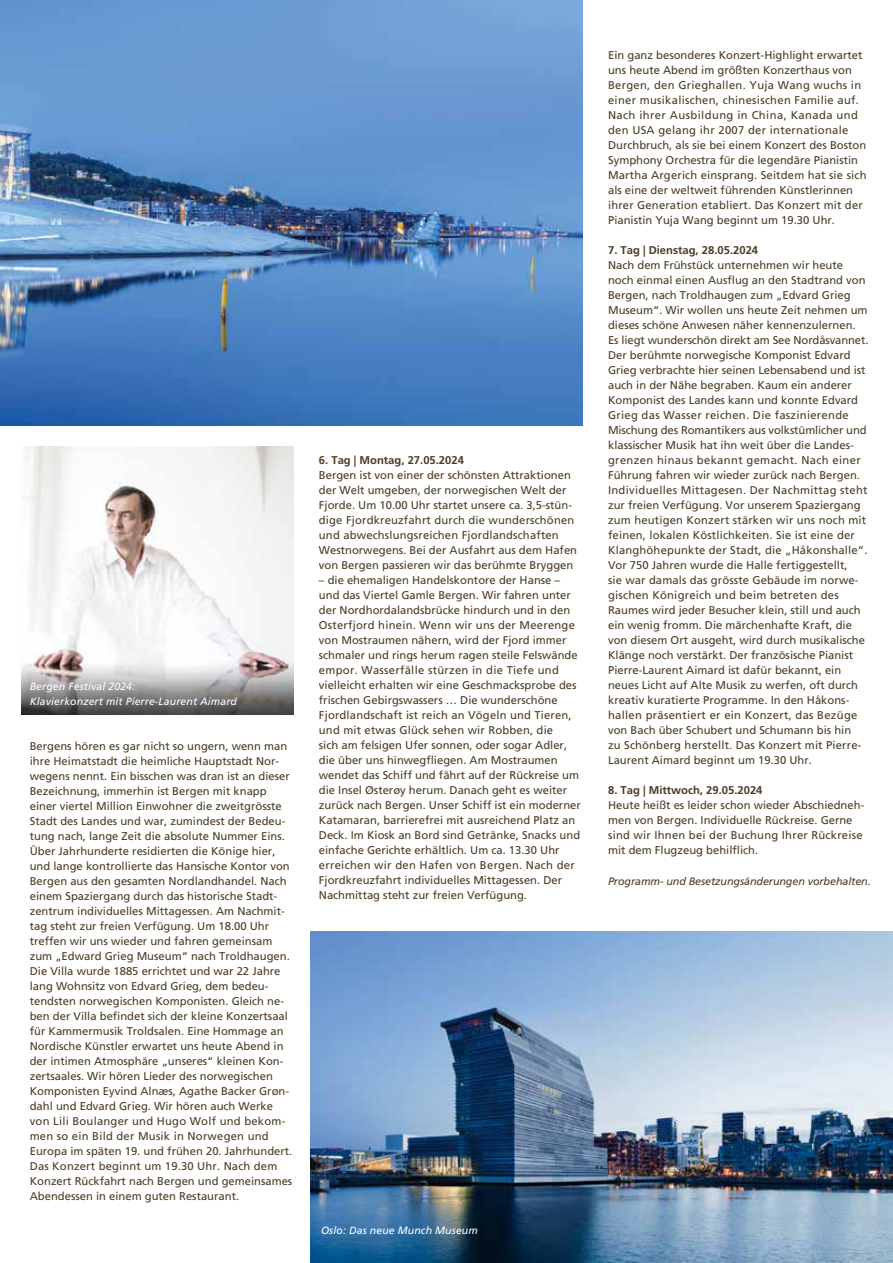
<style>
.page{position:relative;width:893px;height:1263px;background:#fff}
.page>*{position:absolute;margin:0;border:0;box-sizing:border-box;transform-origin:0 0}
.t1{font:11.25px/15px "Frutiger LT Std";color:#4b3b24}
.t2{font:700 11.25px "Frutiger LT Std";color:#4b3b24}
.t3{font:italic 10.8px "Frutiger LT Std";letter-spacing:-.01em;color:#4b3b24}
.t4{font:italic 10.5px/15px "Frutiger LT Std";letter-spacing:.01em;color:#fff}
</style>
<div class="page">
<img style="left:0;top:0;width:583px;height:425px">
<img style="left:310px;top:931px;width:583px;height:332px">
<img style="left:21px;top:446px;width:272px;height:268px">
<p class="t4" style="left:30px;top:679px;width:209px">Bergen Festival 2024:<br>Klavierkonzert mit Pierre-Laurent Aimard</p>
<p class="t1" style="left:30px;top:738px;width:264px">Bergens hören es gar nicht so ungern, wenn man ihre Heimatstadt die heimliche Hauptstadt Nor&shy;wegens nennt. Ein bisschen was dran ist an dieser Bezeichnung, immerhin ist Bergen mit knapp einer viertel Million Einwohner die zweitgrösste Stadt des Landes und war, zumindest der Bedeu&shy;tung nach, lange Zeit die absolute Nummer Eins.<br>Über Jahrhunderte residierten die Könige hier, und lange kontrollierte das Hansische Kontor von Bergen aus den gesamten Nordlandhandel. Nach einem Spaziergang durch das historische Stadt&shy;zentrum individuelles Mittagessen. Am Nachmit&shy;tag steht zur freien Verfügung. Um 18.00 Uhr treffen wir uns wieder und fahren gemeinsam zum „Edward Grieg Museum“ nach Troldhaugen.<br>Die Villa wurde 1885 errichtet und war 22 Jahre lang Wohnsitz von Edvard Grieg, dem bedeu&shy;tendsten norwegischen Komponisten. Gleich ne&shy;ben der Villa befindet sich der kleine Konzertsaal für Kammermusik Troldsalen. Eine Hommage an Nordische Künstler erwartet uns heute Abend in der intimen Atmosphäre „unseres“ kleinen Kon&shy;zertsaales. Wir hören Lieder des norwegischen Komponisten Eyvind Alnæs, Agathe Backer Grøn&shy;dahl und Edvard Grieg. Wir hören auch Werke von Lili Boulanger und Hugo Wolf und bekom&shy;men so ein Bild der Musik in Norwegen und Europa im späten 19. und frühen 20. Jahrhundert.<br>Das Konzert beginnt um 19.30 Uhr. Nach dem Konzert Rückfahrt nach Bergen und gemeinsames Abendessen in einem guten Restaurant.</p>
<p class="t2" style="left:319px;top:454px;width:147px">6. Tag | Montag, 27.05.2024</p>
<p class="t1" style="left:319px;top:468px;width:260px">Bergen ist von einer der schönsten Attraktionen der Welt umgeben, der norwegischen Welt der Fjorde. Um 10.00 Uhr startet unsere ca. 3,5-stün&shy;dige Fjordkreuzfahrt durch die wunderschönen und abwechslungsreichen Fjordlandschaften Westnorwegens. Bei der Ausfahrt aus dem Hafen von Bergen passieren wir das berühmte Bryggen</p>
<p class="t1" style="left:319px;top:573px;width:263px">– die ehemaligen Handelskontore der Hanse – und das Viertel Gamle Bergen. Wir fahren unter der Nordhordalandsbrücke hindurch und in den Osterfjord hinein. Wenn wir uns der Meerenge von Mostraumen nähern, wird der Fjord immer schmaler und rings herum ragen steile Felswände empor. Wasserfälle stürzen in die Tiefe und vielleicht erhalten wir eine Geschmacksprobe des frischen Gebirgswassers … Die wunderschöne Fjordlandschaft ist reich an Vögeln und Tieren, und mit etwas Glück sehen wir Robben, die<br>sich am felsigen Ufer sonnen, oder sogar Adler, die über uns hinwegfliegen. Am Mostraumen wendet das Schiff und fährt auf der Rückreise um die Insel Østerøy herum. Danach geht es weiter zurück nach Bergen. Unser Schiff ist ein moderner Katamaran, barrierefrei mit ausreichend Platz an Deck. Im Kiosk an Bord sind Getränke, Snacks und einfache Gerichte erhältlich. Um ca. 13.30 Uhr erreichen wir den Hafen von Bergen. Nach der Fjordkreuzfahrt individuelles Mittagessen. Der Nachmittag steht zur freien Verfügung.</p>
<p class="t4" style="left:321px;top:1222px;width:158px">Oslo: Das neue Munch Museum</p>
<p class="t1" style="left:608px;top:48px;width:260px">Ein ganz besonderes Konzert-Highlight erwartet uns heute Abend im größten Konzerthaus von Bergen, den Grieghallen. Yuja Wang wuchs in einer musikalischen, chinesischen Familie auf.<br>Nach ihrer Ausbildung in China, Kanada und den USA gelang ihr 2007 der internationale Durchbruch, als sie bei einem Konzert des Boston Symphony Orchestra für die legendäre Pianistin Martha Argerich einsprang. Seitdem hat sie sich als eine der weltweit führenden Künstlerinnen ihrer Generation etabliert. Das Konzert mit der Pianistin Yuja Wang beginnt um 19.30 Uhr.</p>
<p class="t2" style="left:608px;top:244px;width:152px">7. Tag | Dienstag, 28.05.2024</p>
<p class="t1" style="left:608px;top:258px;width:262px">Nach dem Frühstück unternehmen wir heute noch einmal einen Ausflug an den Stadtrand von Bergen, nach Troldhaugen zum „Edvard Grieg Museum“. Wir wollen uns heute Zeit nehmen um dieses schöne Anwesen näher kennenzulernen.<br>Es liegt wunderschön direkt am See Nordåsvannet.<br>Der berühmte norwegische Komponist Edvard Grieg verbrachte hier seinen Lebensabend und ist auch in der Nähe begraben. Kaum ein anderer Komponist des Landes kann und konnte Edvard Grieg das Wasser reichen. Die faszinierende Mischung des Romantikers aus volkstümlicher und klassischer Musik hat ihn weit über die Landes&shy;grenzen hinaus bekannt gemacht. Nach einer Führung fahren wir wieder zurück nach Bergen.<br>Individuelles Mittagesen. Der Nachmittag steht zur freien Verfügung. Vor unserem Spaziergang zum heutigen Konzert stärken wir uns noch mit feinen, lokalen Köstlichkeiten. Sie ist eine der Klanghöhepunkte der Stadt, die „Håkonshalle“.<br>Vor 750 Jahren wurde die Halle fertiggestellt,<br>sie war damals das grösste Gebäude im norwe&shy;gischen Königreich und beim betreten des Raumes wird jeder Besucher klein, still und auch ein wenig fromm. Die märchenhafte Kraft, die von diesem Ort ausgeht, wird durch musikalische Klänge noch verstärkt. Der französische Pianist Pierre-Laurent Aimard ist dafür bekannt, ein neues Licht auf Alte Musik zu werfen, oft durch kreativ kuratierte Programme. In den Håkons&shy;hallen präsentiert er ein Konzert, das Bezüge von Bach über Schubert und Schumann bis hin<br>zu Schönberg herstellt. Das Konzert mit Pierre-Laurent Aimard beginnt um 19.30 Uhr.</p>
<p class="t2" style="left:608px;top:784px;width:156px">8. Tag | Mittwoch, 29.05.2024</p>
<p class="t1" style="left:608px;top:798px;width:258px">Heute heißt es leider schon wieder Abschiedneh&shy;men von Bergen. Individuelle Rückreise. Gerne sind wir Ihnen bei der Buchung Ihrer Rückreise mit dem Flugzeug behilflich.</p>
<p class="t3" style="left:608px;top:874px;width:264px">Programm- und Besetzungsänderungen vorbehalten.</p>
</div>
